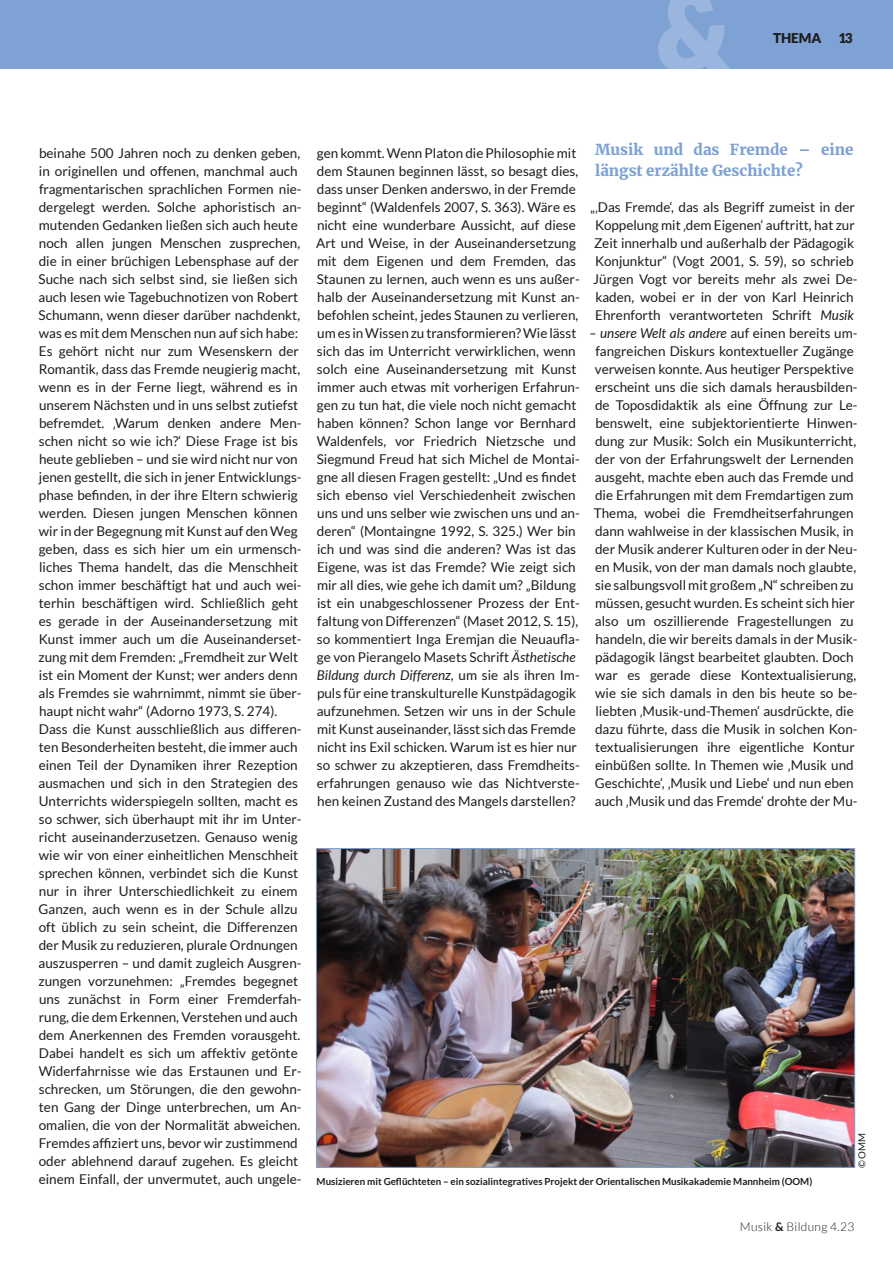
<style>
.page{position:relative;width:893px;height:1263px;background:#fff}
.page>*{position:absolute;margin:0;border:0;box-sizing:border-box;transform-origin:0 0}
.Fließtexte{font:900 15px/21px "Merriweather";color:#7fa2d5}
.Fließtexte-2{font:13.5px/18px "Lato";color:#1d1d1b}
.t1{font:900 13.5px "Lato";color:#1d1d1b}
.t2{font:300 12px "Lato";letter-spacing:.025em;color:#1d1d1b}
.Fließtexte-3{font:700 9.75px "Lato";color:#1d1d1b}
.Fließtexte-4{font:9.75px "Lato";color:#1d1d1b}
.s1{font-style:italic}
.s2{font-weight:700}
</style>
<div class="page">
<div style="left:0;top:0;width:893px;height:68px;background:#7fa2d5"></div>
<svg style="left:657px;top:0;width:78px;height:69px"></svg>
<img style="left:318px;top:850px;width:535px;height:316px">
<p class="t1" style="left:773px;top:30px;width:81px">THEMA 13</p>
<p class="Fließtexte-2" style="left:39px;top:144px;width:265px">beinahe 500 Jahren noch zu denken geben, in originellen und offenen, manchmal auch fragmentarischen sprachlichen Formen nie&shy;dergelegt werden. Solche aphoristisch an&shy;mutenden Gedanken ließen sich auch heute noch allen jungen Menschen zusprechen, die in einer brüchigen Lebensphase auf der Suche nach sich selbst sind, sie ließen sich auch lesen wie Tagebuchnotizen von Robert Schumann, wenn dieser darüber nachdenkt, was es mit dem Menschen nun auf sich habe:<br>Es gehört nicht nur zum Wesenskern der Romantik, dass das Fremde neugierig macht, wenn es in der Ferne liegt, während es in unserem Nächsten und in uns selbst zutiefst befremdet. ‚Warum denken andere Men&shy;schen nicht so wie ich?‘ Diese Frage ist bis heute geblieben – und sie wird nicht nur von jenen gestellt, die sich in jener Entwicklungs&shy;phase befinden, in der ihre Eltern schwierig werden. Diesen jungen Menschen können wir in der Begegnung mit Kunst auf den Weg geben, dass es sich hier um ein urmensch&shy;liches Thema handelt, das die Menschheit schon immer beschäftigt hat und auch wei&shy;terhin beschäftigen wird. Schließlich geht es gerade in der Auseinandersetzung mit Kunst immer auch um die Auseinanderset&shy;zung mit dem Fremden: „Fremdheit zur Welt ist ein Moment der Kunst; wer anders denn als Fremdes sie wahrnimmt, nimmt sie über&shy;haupt nicht wahr“ (Adorno 1973, S. 274).</p>
<p class="Fließtexte-2" style="left:39px;top:720px;width:265px">Dass die Kunst ausschließlich aus differen&shy;ten Besonderheiten besteht, die immer auch einen Teil der Dynamiken ihrer Rezeption ausmachen und sich in den Strategien des Unterrichts widerspiegeln sollten, macht es so schwer, sich überhaupt mit ihr im Unter&shy;richt auseinanderzusetzen. Genauso wenig wie wir von einer einheitlichen Menschheit sprechen können, verbindet sich die Kunst nur in ihrer Unterschiedlichkeit zu einem Ganzen, auch wenn es in der Schule allzu oft üblich zu sein scheint, die Differenzen der Musik zu reduzieren, plurale Ordnungen auszusperren – und damit zugleich Ausgren&shy;zungen vorzunehmen: „Fremdes begegnet uns zunächst in Form einer Fremderfah&shy;rung, die dem Erkennen, Verstehen und auch dem Anerkennen des Fremden vorausgeht.<br>Dabei handelt es sich um affektiv getönte Widerfahrnisse wie das Erstaunen und Er&shy;schrecken, um Störungen, die den gewohn&shy;ten Gang der Dinge unterbrechen, um An&shy;omalien, die von der Normalität abweichen.<br>Fremdes affiziert uns, bevor wir zustimmend oder ablehnend darauf zugehen. Es gleicht einem Einfall, der unvermutet, auch ungele-</p>
<p class="Fließtexte-2" style="left:316px;top:144px;width:265px">gen kommt. Wenn Platon die Philosophie mit dem Staunen beginnen lässt, so besagt dies, dass unser Denken anderswo, in der Fremde beginnt“ (Waldenfels 2007, S. 363). Wäre es nicht eine wunderbare Aussicht, auf diese Art und Weise, in der Auseinandersetzung mit dem Eigenen und dem Fremden, das Staunen zu lernen, auch wenn es uns außer&shy;halb der Auseinandersetzung mit Kunst an&shy;befohlen scheint, jedes Staunen zu verlieren, um es in Wissen zu transformieren? Wie lässt sich das im Unterricht verwirklichen, wenn solch eine Auseinandersetzung mit Kunst immer auch etwas mit vorherigen Erfahrun&shy;gen zu tun hat, die viele noch nicht gemacht haben können? Schon lange vor Bernhard Waldenfels, vor Friedrich Nietzsche und Siegmund Freud hat sich Michel de Montai&shy;gne all diesen Fragen gestellt: „Und es findet sich ebenso viel Verschiedenheit zwischen uns und uns selber wie zwischen uns und an&shy;deren“ (Montaingne 1992, S. 325.) Wer bin ich und was sind die anderen? Was ist das Eigene, was ist das Fremde? Wie zeigt sich mir all dies, wie gehe ich damit um? „Bildung ist ein unabgeschlossener Prozess der Ent&shy;faltung von Differenzen“ (Maset 2012, S. 15), so kommentiert Inga Eremjan die Neuaufla&shy;ge von Pierangelo Masets Schrift <span class="s1">Ästhetische Bildung durch Differenz</span>, um sie als ihren Im&shy;puls für eine transkulturelle Kunstpädagogik aufzunehmen. Setzen wir uns in der Schule mit Kunst auseinander, lässt sich das Fremde nicht ins Exil schicken. Warum ist es hier nur so schwer zu akzeptieren, dass Fremdheits&shy;erfahrungen genauso wie das Nichtverste&shy;hen keinen Zustand des Mangels darstellen?</p>
<p class="Fließtexte" style="left:595px;top:139px;width:260px">Musik und das Fremde – eine längst erzählte Geschichte?</p>
<p class="Fließtexte-2" style="left:590px;top:198px;width:269px">„‚Das Fremde‘, das als Begriff zumeist in der Koppelung mit ‚dem Eigenen‘ auftritt, hat zur Zeit innerhalb und außerhalb der Pädagogik Konjunktur“ (Vogt 2001, S. 59), so schrieb Jürgen Vogt vor bereits mehr als zwei De&shy;kaden, wobei er in der von Karl Heinrich Ehrenforth verantworteten Schrift <span class="s1">Musik</span></p>
<p class="Fließtexte-2" style="left:590px;top:324px;width:269px;text-align:center"><span class="s1">– unsere Welt als andere</span> auf einen bereits um&shy;fangreichen Diskurs kontextueller Zugänge verweisen konnte. Aus heutiger Perspektive erscheint uns die sich damals herausbilden&shy;de Toposdidaktik als eine Öffnung zur Le&shy;benswelt, eine subjektorientierte Hinwen&shy;dung zur Musik: Solch ein Musikunterricht, der von der Erfahrungswelt der Lernenden ausgeht, machte eben auch das Fremde und die Erfahrungen mit dem Fremdartigen zum Thema, wobei die Fremdheitserfahrungen dann wahlweise in der klassischen Musik, in der Musik anderer Kulturen oder in der Neu&shy;en Musik, von der man damals noch glaubte, sie salbungsvoll mit großem „N“ schreiben zu müssen, gesucht wurden. Es scheint sich hier also um oszillierende Fragestellungen zu handeln, die wir bereits damals in der Musik&shy;pädagogik längst bearbeitet glaubten. Doch war es gerade diese Kontextualisierung, wie sie sich damals in den bis heute so be&shy;liebten ‚Musik-und-Themen‘ ausdrückte, die dazu führte, dass die Musik in solchen Kon&shy;textualisierungen ihre eigentliche Kontur einbüßen sollte. In Themen wie ‚Musik und Geschichte‘, ‚Musik und Liebe‘ und nun eben auch ‚Musik und das Fremde‘ drohte der Mu-</p>
<p class="Fließtexte-3" style="left:317px;top:1175px;width:497px">Musizieren mit Geflüchteten – ein sozialintegratives Projekt der Orientalischen Musikakademie Mannheim (OOM)</p>
<p class="Fließtexte-4" style="left:857px;top:1168px;width:37px;rotate:-90deg">© OMM</p>
<p class="t2" style="left:740px;top:1220px;width:116px">Musik <span class="s2">&amp;</span> Bildung 4.23</p>
</div>
